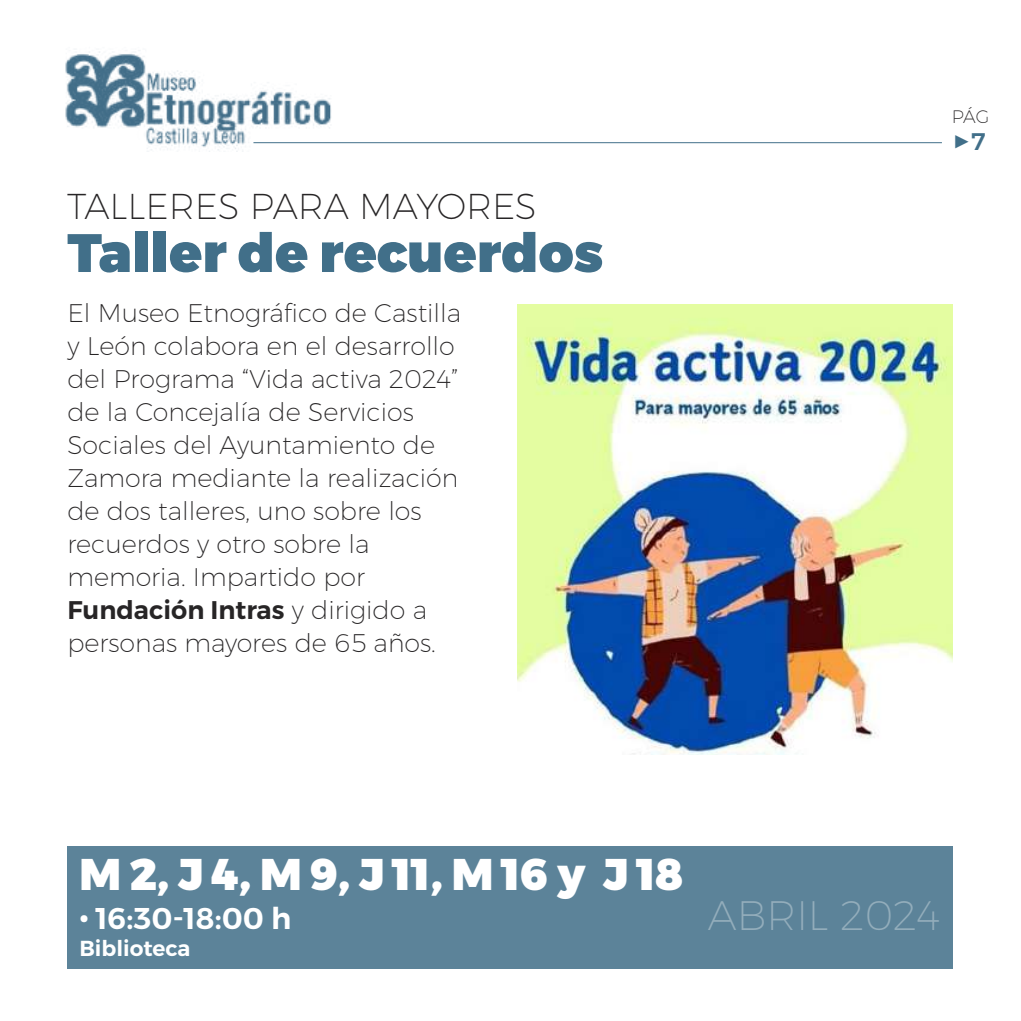
<style>
.page{position:relative;width:1021px;height:1021px;background:#fff}
.page>*{position:absolute;margin:0;border:0;box-sizing:border-box;transform-origin:0 0}
.t1{font:900 54px "Montserrat";color:#416f89}
.t2{font:900 44.4px "Montserrat";color:#fff}
.t3{font:200 41.1px "Montserrat";color:#93adbb}
.t4{font:200 36px "Montserrat";color:#272526}
.t5{font:800 31.2px "Montserrat";color:#416f89}
.t6{font:600 30px "Montserrat";color:#fff}
.t7{font:200 25.5px/33px "Montserrat";color:#272526}
.t8{font:600 21.6px "Montserrat";color:#fff}
.t9{font:200 18px "Montserrat";color:#272526}
.s1{font-weight:600}
.s2{font-weight:500;font-size:24px}
</style>
<div class="page">
<img style="left:65px;top:50px;width:270px;height:101px">
<div style="left:67px;top:846px;width:885px;height:123px;background:#5c8399"></div>
<hr style="left:253px;top:142px;width:688px;height:1px;background:#416f89">
<img style="left:517px;top:305px;width:435px;height:449px">
<h3 class="t4" style="left:67px;top:192px;width:471px">TALLERES PARA MAYORES</h3>
<h1 class="t1" style="left:67px;top:232px;width:537px">Taller de recuerdos</h1>
<p class="t7" style="left:67px;top:298px;width:395px">El Museo Etnográfico de Castilla y León colabora en el desarrollo del Programa “Vida activa 2024” de la Concejalía de Servicios<br>Sociales del Ayuntamiento de<br>Zamora mediante la realización de dos talleres, uno sobre los recuerdos y otro sobre la memoria. Impartido por<br><span class="s1">Fundación Intras</span> y dirigido a personas mayores de 65 años.</p>
<p class="t9" style="left:951px;top:110px;width:39px">PÁG</p>
<p class="t5" style="left:951px;top:121px;width:35px">▶<span class="s2">7</span></p>
<h2 class="t2" style="left:79px;top:857px;width:606px">M 2, J 4, M 9, J 11, M 16 y J 18</h2>
<p class="t6" style="left:79px;top:907px;width:213px">• 16:30-18:00 h</p>
<p class="t8" style="left:79px;top:939px;width:112px">Biblioteca</p>
<h3 class="t3" style="left:708px;top:899px;width:234px">ABRIL 2024</h3>
</div>
